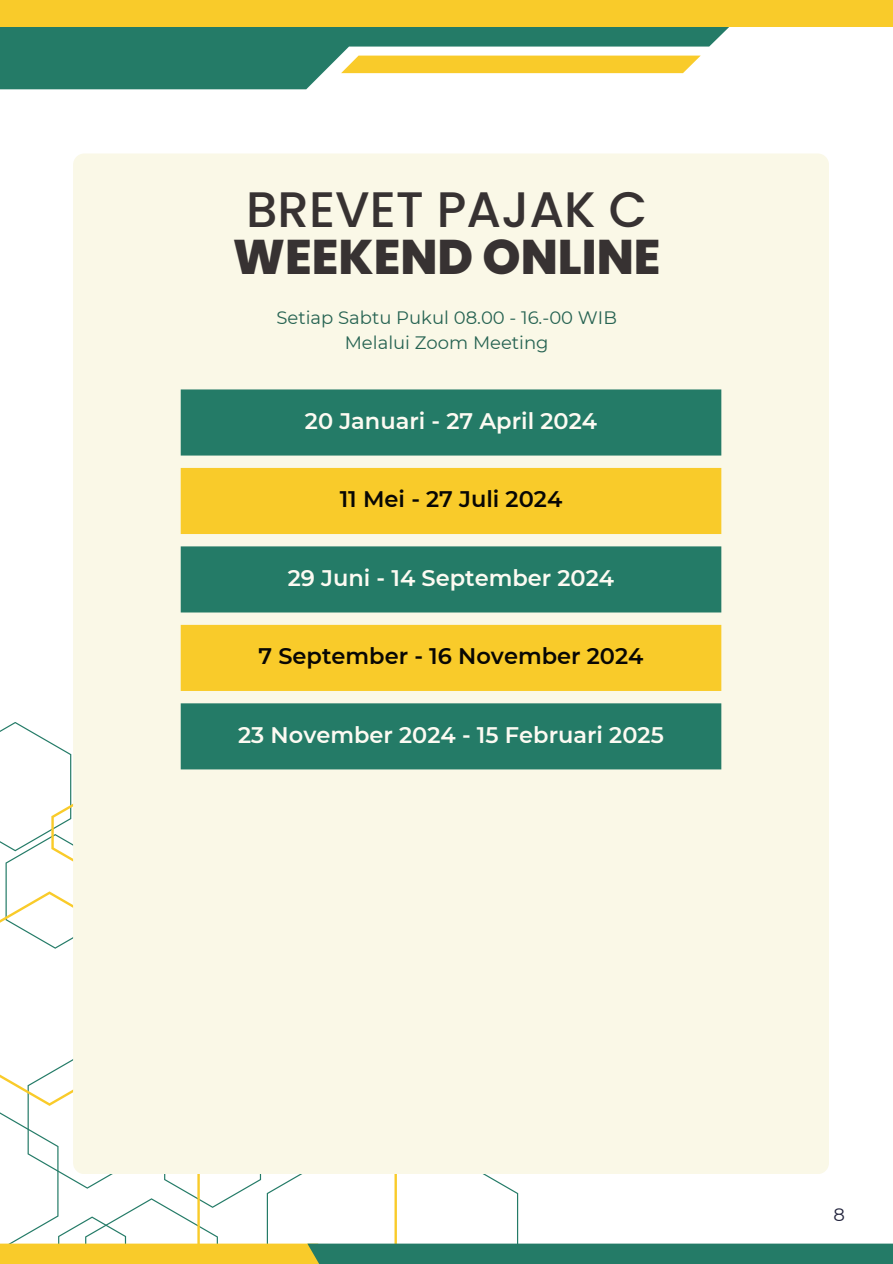
<style>
.page{position:relative;width:893px;height:1264px;background:#fff}
.page>*{position:absolute;margin:0;border:0;box-sizing:border-box;transform-origin:0 0}
.t1{font:500 49.8px "Poppins";color:#373232}
.t2{font:800 48.6px "Poppins";color:#373232}
.t3{font:600 22.5px "Montserrat";color:#fcfaf2}
.t4{font:600 22.5px "Montserrat";color:#080704}
.t5{font:18px/24.8px "Montserrat";color:#266352;text-align:center}
.t6{font:18px "Montserrat";color:#22233c}
</style>
<div class="page">
<svg style="left:0;top:722px;width:518px;height:521px"></svg>
<div style="left:0;top:1243px;width:341px;height:20px;background:#f9cb2a"></div>
<div style="left:307px;top:1243px;width:585px;height:20px;background:#247b67"></div>
<svg style="left:0;top:27px;width:729px;height:62px;fill:#247b67"></svg>
<div style="left:0;top:0;width:892px;height:27px;background:#f9cb2a"></div>
<div style="left:341px;top:56px;width:359px;height:17px;background:#f9cb2a"></div>
<div style="left:73px;top:153px;width:755px;height:1021px;background:#faf8e7;border-radius:11px"></div>
<svg style="left:181px;top:389px;width:540px;height:380px;fill:#247b67"></svg>
<svg style="left:181px;top:468px;width:540px;height:223px;background:#b9b851"></svg>
<h1 class="t1" style="left:246px;top:180px;width:403px">BREVET PAJAK C</h1>
<h2 class="t2" style="left:233px;top:228px;width:429px">WEEKEND ONLINE</h2>
<p class="t5" style="left:276px;top:305px;width:342px">Setiap Sabtu Pukul 08.00 - 16.-00 WIB<br>Melalui Zoom Meeting</p>
<p class="t3" style="left:305px;top:405px;width:293px">20 Januari - 27 April 2024</p>
<p class="t4" style="left:340px;top:483px;width:224px">11 Mei - 27 Juli 2024</p>
<p class="t3" style="left:288px;top:562px;width:328px">29 Juni - 14 September 2024</p>
<p class="t4" style="left:258px;top:640px;width:386px">7 September - 16 November 2024</p>
<p class="t3" style="left:238px;top:718px;width:427px">23 November 2024 - 15 Februari 2025</p>
<p class="t6" style="left:833px;top:1202px;width:13px">8</p>
</div>
